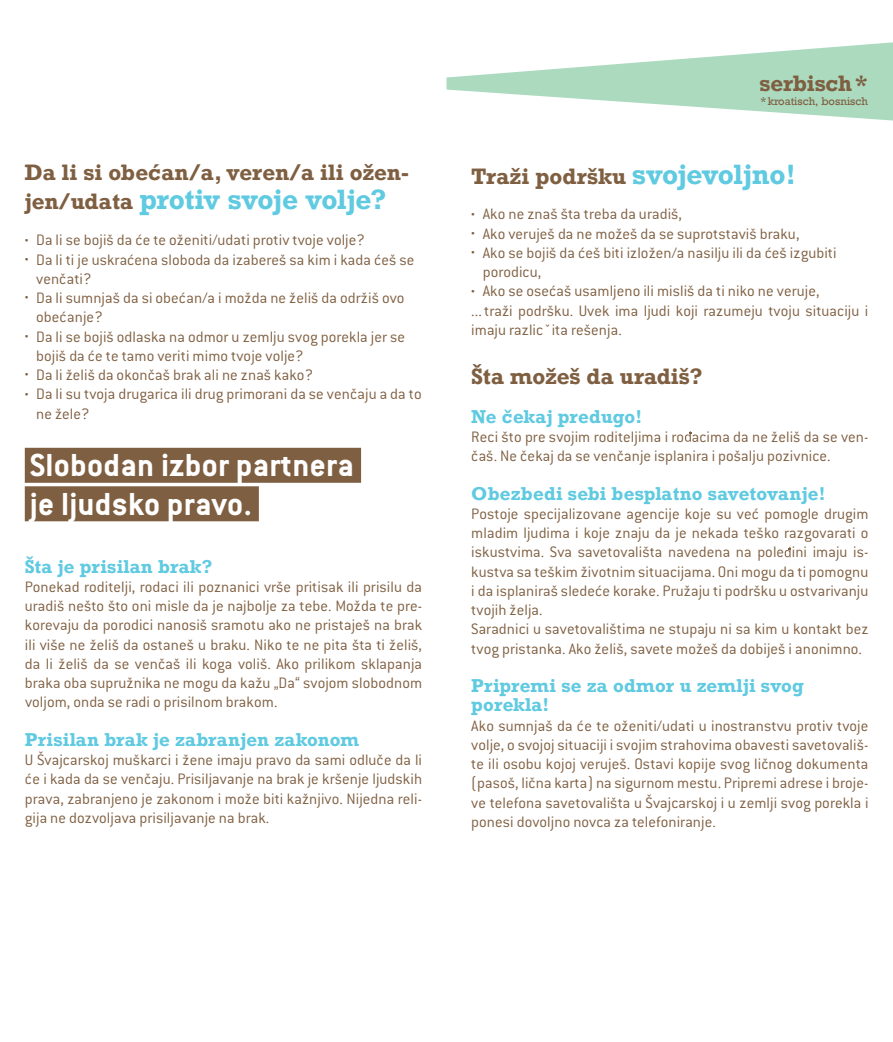
<style>
.page{position:relative;width:893px;height:1042px;background:#fff}
.page>*{position:absolute;margin:0;border:0;box-sizing:border-box;transform-origin:0 0}
.t1{font:700 35px/38.5px "Conduitneu";letter-spacing:.01em;color:#fff}
.t2{font:700 26.25px "Rockwell";letter-spacing:-.02em;color:#60cae1}
.t3{font:700 21px "Rockwell";color:#7f5f41}
.t4{font:700 17.5px/19.2px "Rockwell";letter-spacing:.015em;color:#60cae1}
.t5{font:300 16.62px/19.2px "Conduitneu";letter-spacing:.005em;color:#7f5f41}
.t6{font:10.5px "Rockwell";color:#7f5f41}
.s1{font-size:21px;color:#7f5f41}
.s2{font-size:26.25px;color:#60cae1}
</style>
<div class="page">
<div style="left:25px;top:448px;width:336px;height:35px;background:#7f5f41"></div>
<div style="left:25px;top:486px;width:234px;height:35px;background:#7f5f41"></div>
<svg style="left:685px;top:431px;width:7px;height:11px"></svg>
<svg style="left:785px;top:547px;width:6px;height:10px"></svg>
<svg style="left:446px;top:42px;width:447px;height:79px"></svg>
<p class="t3" style="left:25px;top:158px;width:386px">Da li si obec´an/a, veren/a ili ožen-</p>
<h2 class="t2" style="left:25px;top:183px;width:363px"><span class="s1">jen/udata</span> protiv svoje volje?</h2>
<p class="t5" style="left:25px;top:230px;width:342px"><sup>•</sup> Da li se bojiš da c´e te oženiti/udati protiv tvoje volje?</p>
<p class="t5" style="left:36px;top:250px;width:380px;text-indent:-11px"><sup>•</sup> Da li ti je uskrac´ena sloboda da izabereš sa kim i kada c´eš se vencˇati?</p>
<p class="t5" style="left:36px;top:288px;width:370px;text-indent:-11px"><sup>•</sup> Da li sumnjaš da si obec´an/a i možda ne želiš da održiš ovo obec´anje?</p>
<p class="t5" style="left:36px;top:327px;width:370px;text-indent:-11px"><sup>•</sup> Da li se bojiš odlaska na odmor u zemlju svog porekla jer se bojiš da c´e te tamo veriti mimo tvoje volje?</p>
<p class="t5" style="left:25px;top:365px;width:290px"><sup>•</sup> Da li želiš da okoncˇaš brak ali ne znaš kako?</p>
<p class="t5" style="left:36px;top:384px;width:387px;text-indent:-11px"><sup>•</sup> Da li su tvoja drugarica ili drug primorani da se vencˇaju a da to ne žele?</p>
<h1 class="t1" style="left:30px;top:445px;width:326px">Slobodan izbor partnera je ljudsko pravo.</h1>
<p class="t4" style="left:25px;top:556px;width:189px">Šta je prisilan brak?</p>
<p class="t5" style="left:25px;top:577px;width:399px;text-align:justify">Ponekad roditelji, rodaci ili poznanici vrše pritisak ili prisilu da uradiš nešto što oni misle da je najbolje za tebe. Možda te pre&shy;korevaju da porodici nanosiš sramotu ako ne pristaješ na brak ili više ne želiš da ostaneš u braku. Niko te ne pita šta ti želiš, da li želiš da se vencˇaš ili koga voliš. Ako prilikom sklapanja braka oba supružnika ne mogu da kažu „Da“ svojom slobodnom voljom, onda se radi o prisilnom brakom.</p>
<p class="t4" style="left:25px;top:729px;width:336px">Prisilan brak je zabranjen zakonom</p>
<p class="t5" style="left:25px;top:750px;width:399px;text-align:justify">U Švajcarskoj muškarci i žene imaju pravo da sami odlucˇe da li c´e i kada da se vencˇaju. Prisiljavanje na brak je kršenje ljudskih prava, zabranjeno je zakonom i može biti kažnjivo. Nijedna reli&shy;gija ne dozvoljava prisiljavanje na brak.</p>
<p class="t3" style="left:759px;top:70px;width:110px">serbisch*</p>
<p class="t6" style="left:760px;top:94px;width:109px">*kroatisch, bosnisch</p>
<p class="t3" style="left:471px;top:162px;width:326px">Traži podršku <span class="s2">svojevoljno!</span></p>
<p class="t5" style="left:471px;top:205px;width:212px"><sup>•</sup> Ako ne znaš šta treba da uradiš,</p>
<p class="t5" style="left:471px;top:224px;width:330px"><sup>•</sup> Ako veruješ da ne možeš da se suprotstaviš braku,</p>
<p class="t5" style="left:483px;top:243px;width:355px;text-indent:-11px"><sup>•</sup> Ako se bojiš da c´eš biti izložen/a nasilju ili da c´eš izgubiti porodicu,</p>
<p class="t5" style="left:471px;top:282px;width:399px"><sup>•</sup> Ako se osec´aš usamljeno ili misliš da ti niko ne veruje,<br>...traži podršku. Uvek ima ljudi koji razumeju tvoju situaciju i imaju razlicˇita rešenja.</p>
<p class="t3" style="left:471px;top:363px;width:233px">Šta možeš da uradiš?</p>
<p class="t4" style="left:471px;top:406px;width:172px">Ne cˇekaj predugo!</p>
<p class="t5" style="left:471px;top:427px;width:399px">Reci što pre svojim roditeljima i ro acima da ne želiš da se ven&shy;cˇaš. Ne cˇekaj da se vencˇanje isplanira i pošalju pozivnice.</p>
<p class="t4" style="left:471px;top:483px;width:356px">Obezbedi sebi besplatno savetovanje!</p>
<p class="t5" style="left:471px;top:504px;width:399px">Postoje specijalizovane agencije koje su vec´ pomogle drugim mladim ljudima i koje znaju da je nekada teško razgovarati o iskustvima. Sva savetovališta navedena na pole ini imaju is&shy;kustva sa teškim životnim situacijama. Oni mogu da ti pomognu i da isplaniraš sledec´e korake. Pružaju ti podršku u ostvarivanju tvojih želja.<br>Saradnici u savetovalištima ne stupaju ni sa kim u kontakt bez tvog pristanka. Ako želiš, savete možeš da dobiješ i anonimno.</p>
<p class="t4" style="left:471px;top:676px;width:334px">Pripremi se za odmor u zemlji svog porekla!</p>
<p class="t5" style="left:471px;top:716px;width:399px;text-align:justify">Ako sumnjaš da c´e te oženiti/udati u inostranstvu protiv tvoje volje, o svojoj situaciji i svojim strahovima obavesti savetovališ&shy;te ili osobu kojoj veruješ. Ostavi kopije svog licˇnog dokumenta (pasoš, licˇna karta) na sigurnom mestu. Pripremi adrese i broje&shy;ve telefona savetovališta u Švajcarskoj i u zemlji svog porekla i ponesi dovoljno novca za telefoniranje.</p>
</div>
